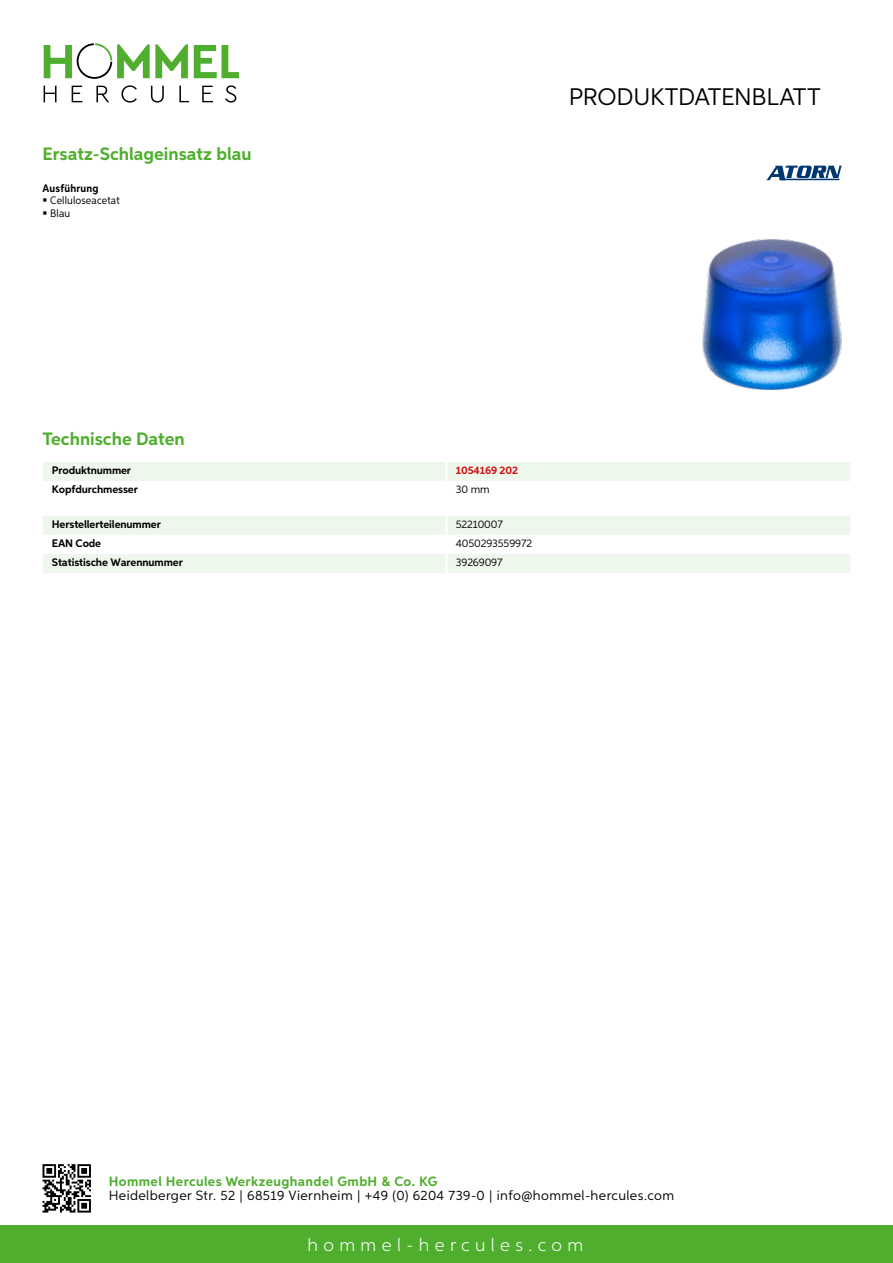
<style>
.page{position:relative;width:893px;height:1263px;background:#fff}
.page>*{position:absolute;margin:0;border:0;box-sizing:border-box;transform-origin:0 0}
.t1{font:24px "Aspira";letter-spacing:-.01em;color:#000}
.t2{font:700 18px "Aspira";color:#50ae2f}
.t3{font:300 18px "Aspira";letter-spacing:.3em;color:#fff}
.t4{font:13.5px "Aspira";letter-spacing:.03em;color:#000}
.t5{font:700 13.5px "Aspira";letter-spacing:.03em;color:#50ae2f}
.t6{font:700 10.95px "Aspira";letter-spacing:-.01em;color:#000}
.t7{font:10.95px "Aspira";letter-spacing:-.01em;color:#000}
.t8{font:10.95px/12.8px "Aspira Nar";letter-spacing:.01em;color:#000}
.t9{font:700 10.95px "Aspira";letter-spacing:-.01em;color:#cd1013}
.t10{font:700 10.95px "Aspira Nar";letter-spacing:.02em;color:#000}
</style>
<div class="page">
<div style="left:0;top:1226px;width:893px;height:37px;background:#50ae2f"></div>
<svg style="left:43px;top:1164px;width:48px;height:48px"></svg>
<svg style="left:194px;top:45px;width:45px;height:33px"></svg>
<svg style="left:44px;top:43px;width:144px;height:36px"></svg>
<svg style="left:44px;top:86px;width:13px;height:16px"></svg>
<svg style="left:72px;top:86px;width:10px;height:16px"></svg>
<svg style="left:96px;top:86px;width:13px;height:16px"></svg>
<svg style="left:121px;top:85px;width:16px;height:18px"></svg>
<svg style="left:151px;top:86px;width:13px;height:17px"></svg>
<svg style="left:179px;top:86px;width:10px;height:16px"></svg>
<svg style="left:202px;top:86px;width:11px;height:16px"></svg>
<svg style="left:225px;top:85px;width:11px;height:18px"></svg>
<div style="left:43px;top:462px;width:807px;height:19px;background:#eef7eb"></div>
<svg style="left:43px;top:516px;width:807px;height:57px"></svg>
<hr style="left:445px;top:554px;width:3px;height:19px;background:#fff">
<img style="left:703px;top:239px;width:139px;height:150px">
<svg style="left:766px;top:166px;width:76px;height:14px"></svg>
<h2 class="t2" style="left:43px;top:142px;width:211px">Ersatz-Schlageinsatz blau</h2>
<p class="t10" style="left:43px;top:181px;width:58px">Ausführung</p>
<p class="t8" style="left:50px;top:194px;width:71px">Celluloseacetat<br>Blau</p>
<h1 class="t1" style="left:569px;top:82px;width:253px">Produktdatenblatt</h1>
<h2 class="t2" style="left:43px;top:428px;width:144px">Technische Daten</h2>
<p class="t6" style="left:52px;top:463px;width:81px">Produktnummer</p>
<p class="t9" style="left:456px;top:463px;width:64px">1054169 202</p>
<p class="t6" style="left:52px;top:483px;width:88px">Kopfdurchmesser</p>
<p class="t7" style="left:456px;top:483px;width:35px">30 mm</p>
<p class="t6" style="left:52px;top:517px;width:111px">Herstellerteilenummer</p>
<p class="t7" style="left:456px;top:517px;width:49px">52210007</p>
<p class="t6" style="left:52px;top:536px;width:51px">EAN Code</p>
<p class="t7" style="left:456px;top:536px;width:78px">4050293559972</p>
<p class="t6" style="left:52px;top:555px;width:132px">Statistische Warennummer</p>
<p class="t7" style="left:456px;top:555px;width:48px">39269097</p>
<p class="t5" style="left:109px;top:1172px;width:330px">Hommel Hercules Werkzeughandel GmbH &amp; Co. KG</p>
<p class="t4" style="left:109px;top:1187px;width:567px">Heidelberger Str. 52 | 68519 Viernheim | +49 (0) 6204 739-0 | info@hommel-hercules.com</p>
<h2 class="t3" style="left:307px;top:1234px;width:277px">hommel-hercules.com</h2>
</div>
